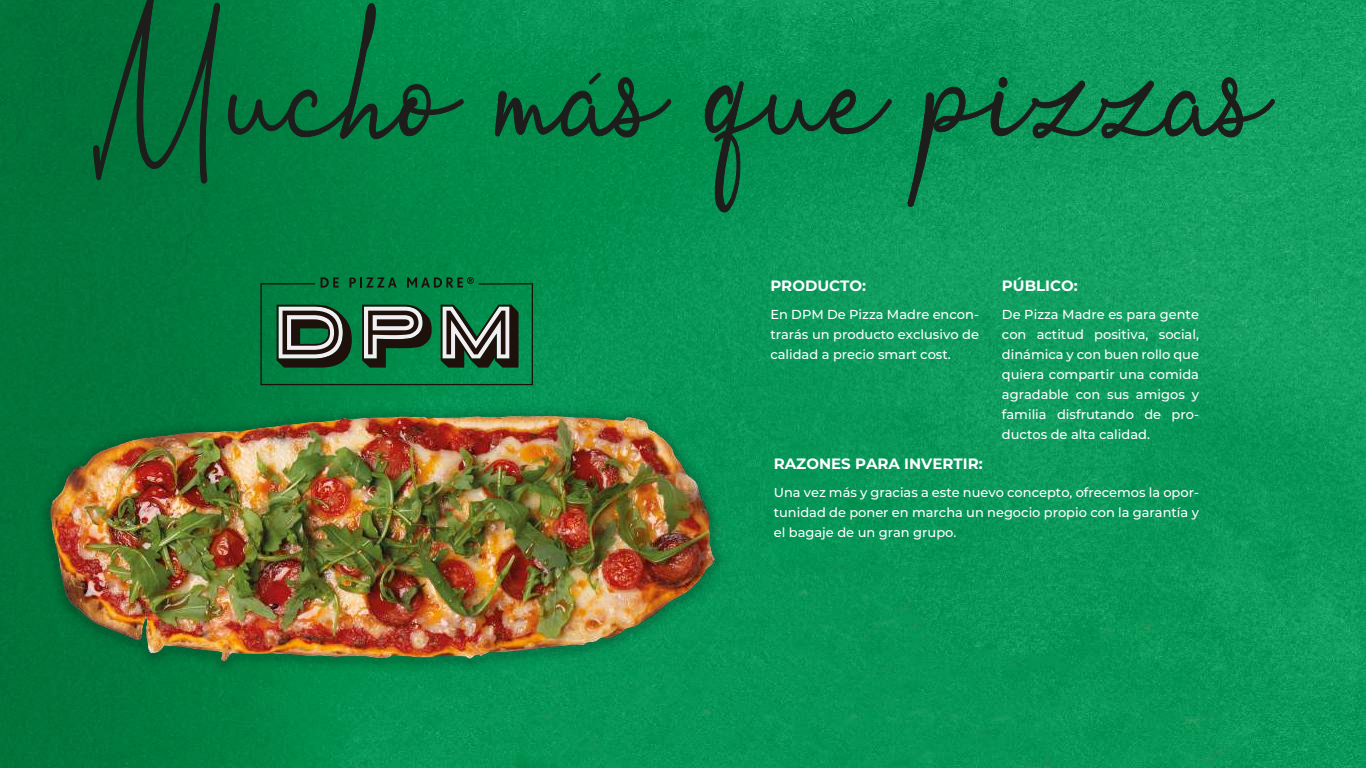
<style>
.page{position:relative;width:1366px;height:768px;background:#fff}
.page>*{position:absolute;margin:0;border:0;box-sizing:border-box;transform-origin:0 0}
.t1{font:139.1px "Ortisan Signature";color:#1d1d1b;scale:.82 1}
.t2{font:700 15px "Montserrat";color:#fff}
.t3{font:500 13px/20px "Montserrat";color:#fff;text-align:justify}
</style>
<div class="page">
<img style="left:0;top:0;width:1366px;height:768px">
<img style="left:0;top:252px;width:790px;height:516px">
<svg style="left:260px;top:277px;width:273px;height:108px;background:#2a764f"></svg>
<svg style="left:93px;top:0;width:127px;height:184px;background:#02713a"></svg>
<svg style="left:228px;top:3px;width:236px;height:136px;background:#028346"></svg>
<svg style="left:705px;top:81px;width:187px;height:132px;background:#058d52"></svg>
<svg style="left:907px;top:77px;width:368px;height:130px;background:#0e975c"></svg>
<svg style="left:495px;top:72px;width:176px;height:65px;background:#038347"></svg>
<h1 class="t1" style="left:92px;top:5px;width:1440px">Mucho mas que pizzas</h1>
<p class="t2" style="left:770px;top:275px;width:97px">PRODUCTO:</p>
<p class="t3" style="left:770px;top:304px;width:210px">En DPM De Pizza Madre encon&shy;trarás un producto exclusivo de calidad a precio smart cost.</p>
<p class="t2" style="left:1002px;top:275px;width:77px">PÚBLICO:</p>
<p class="t3" style="left:1002px;top:304px;width:199px">De Pizza Madre es para gente con actitud positiva, social, dinámica y con buen rollo que quiera compartir una comida agradable con sus amigos y familia disfrutando de pro&shy;ductos de alta calidad.</p>
<p class="t2" style="left:774px;top:453px;width:210px">RAZONES PARA INVERTIR:</p>
<p class="t3" style="left:774px;top:482px;width:427px">Una vez más y gracias a este nuevo concepto, ofrecemos la opor&shy;tunidad de poner en marcha un negocio propio con la garantía y el bagaje de un gran grupo.</p>
</div>
